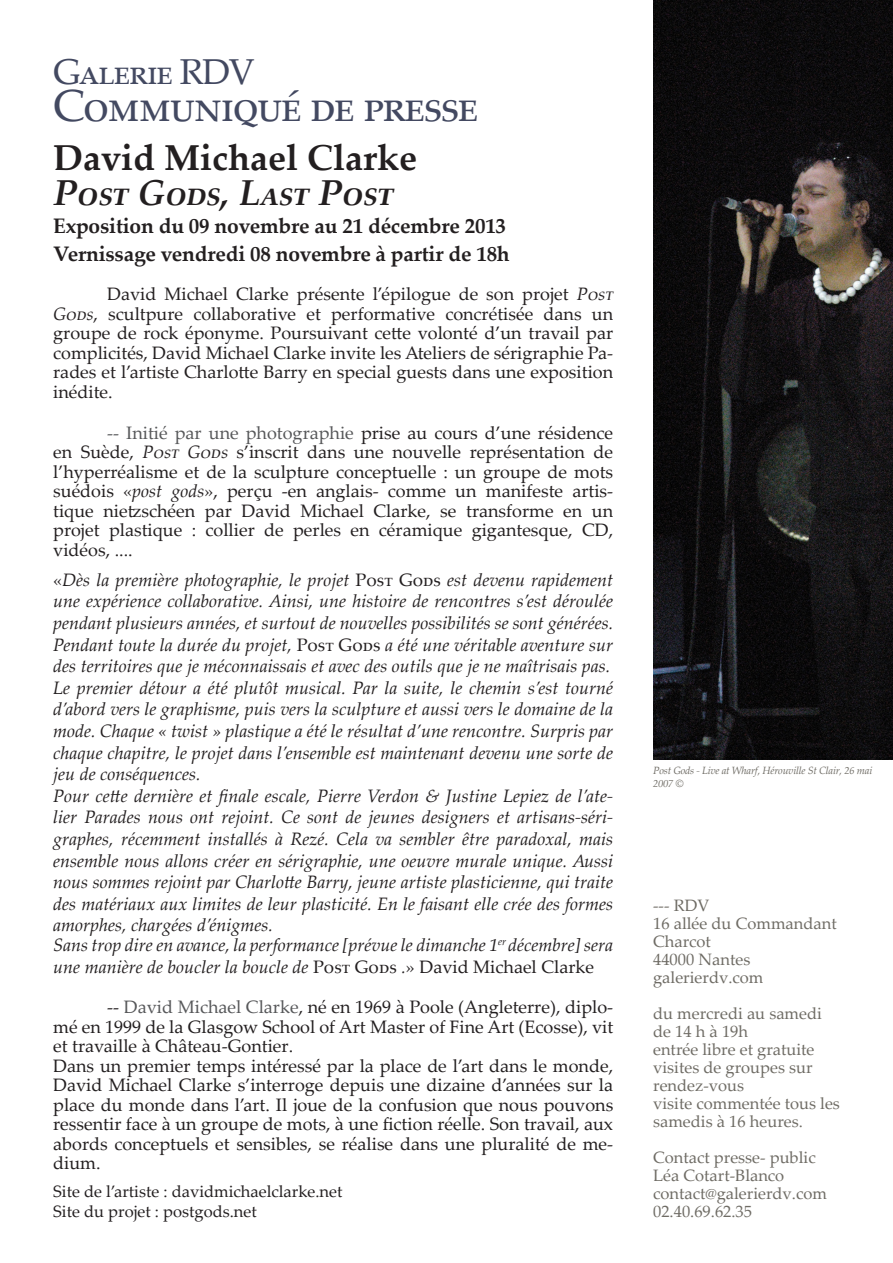
<style>
.page{position:relative;width:893px;height:1263px;background:#fff}
.page>*{position:absolute;margin:0;border:0;box-sizing:border-box;transform-origin:0 0}
.t1{font:45px "Palatino Linotype";letter-spacing:-.04em;color:#434961}
.t2{font:700 36px "Palatino Linotype";color:#231f20}
.t3{font:italic 700 36px "Palatino Linotype";color:#231f20}
.t4{font:36px "Palatino Linotype";letter-spacing:-.04em;color:#434961}
.t5{font:700 21px "Palatino Linotype";letter-spacing:-.01em;color:#231f20}
.t6{font:italic 18px/21.6px "Palatino Linotype";color:#231f20;text-align:justify}
.t7{font:18px/19.5px "Palatino Linotype";color:#231f20;text-align:justify}
.t8{font:16.5px/18px "Palatino Linotype";color:#6f6c65}
.t9{font:16.5px "Palatino Linotype";color:#231f20}
.t10{font:italic 10.5px/12.6px "Palatino Linotype";letter-spacing:-.02em;color:#6f6c65}
.s1{font-style:italic}
.s2{color:#57585a}
.s3{font-style:normal}
</style>
<div class="page">
<img style="left:653px;top:0;width:240px;height:759px">
<p class="t4" style="left:53px;top:46px;width:203px">Galerie RDV</p>
<p class="t1" style="left:53px;top:74px;width:427px">Communiqué de presse</p>
<p class="t2" style="left:53px;top:132px;width:365px">David Michael Clarke</p>
<p class="t3" style="left:53px;top:167px;width:341px">Post Gods, Last Post</p>
<p class="t5" style="left:53px;top:211px;width:454px">Exposition du 09 novembre au 21 décembre 2013</p>
<p class="t5" style="left:53px;top:239px;width:458px">Vernissage vendredi 08 novembre à partir de 18h</p>
<p class="t7" style="left:53px;top:284px;width:561px;text-indent:54px">David Michael Clarke présente l’épilogue de son projet <span class="s1">Post Gods</span>, scultpure collaborative et performative concrétisée dans un groupe de rock éponyme. Poursuivant cette volonté d’un travail par complicités, David Michael Clarke invite les Ateliers de sérigraphie Pa&shy;rades et l’artiste Charlotte Barry en special guests dans une exposition inédite.</p>
<p class="t7" style="left:53px;top:422px;width:561px;text-indent:54px"><span class="s2">-- Initié par une photographie</span> prise au cours d’une résidence en Suède, <span class="s1">Post Gods</span> s’inscrit dans une nouvelle représentation de l’hyperréalisme et de la sculpture conceptuelle : un groupe de mots suédois «<span class="s1">post gods</span>», perçu -en anglais- comme un manifeste artis&shy;tique nietzschéen par David Michael Clarke, se transforme en un projet plastique : collier de perles en céramique gigantesque, CD, vidéos, ....</p>
<p class="t6" style="left:53px;top:568px;width:562px"><span class="s3">«</span>Dès la première photographie, le projet <span class="s3">Post Gods</span> est devenu rapidement une expérience collaborative. Ainsi, une histoire de rencontres s’est déroulée pendant plusieurs années, et surtout de nouvelles possibilités se sont générées.<br>Pendant toute la durée du projet, <span class="s3">Post Gods</span> a été une véritable aventure sur des territoires que je méconnaissais et avec des outils que je ne maîtrisais pas.</p>
<p class="t6" style="left:53px;top:676px;width:561px">Le premier détour a été plutôt musical. Par la suite, le chemin s’est tourné d’abord vers le graphisme, puis vers la sculpture et aussi vers le domaine de la mode. Chaque « twist » plastique a été le résultat d’une rencontre. Surpris par chaque chapitre, le projet dans l’ensemble est maintenant devenu une sorte de jeu de conséquences.</p>
<p class="t6" style="left:53px;top:784px;width:562px">Pour cette dernière et finale escale, Pierre Verdon &amp; Justine Lepiez de l’ate&shy;lier Parades nous ont rejoint. Ce sont de jeunes designers et artisans-séri&shy;graphes, récemment installés à Rezé. Cela va sembler être paradoxal, mais ensemble nous allons créer en sérigraphie, une oeuvre murale unique. Aussi nous sommes rejoint par Charlotte Barry, jeune artiste plasticienne, qui traite des matériaux aux limites de leur plasticité. En le faisant elle crée des formes amorphes, chargées d’énigmes.</p>
<p class="t6" style="left:53px;top:933px;width:561px">Sans trop dire en avance, la performance [prévue le dimanche 1<sup>er</sup> décembre] sera une manière de boucler la boucle de <span class="s3">Post Gods</span> .<span class="s3">» David Michael Clarke</span></p>
<p class="t7" style="left:53px;top:997px;width:562px;text-indent:54px">-- <span class="s2">David Michael Clarke</span>, né en 1969 à Poole (Angleterre), diplo&shy;mé en 1999 de la Glasgow School of Art Master of Fine Art (Ecosse), vit et travaille à Château-Gontier.</p>
<p class="t7" style="left:53px;top:1055px;width:562px">Dans un premier temps intéressé par la place de l’art dans le monde, David Michael Clarke s’interroge depuis une dizaine d’années sur la place du monde dans l’art. Il joue de la confusion que nous pouvons ressentir face à un groupe de mots, à une fiction réelle. Son travail, aux abords conceptuels et sensibles, se réalise dans une pluralité de me&shy;dium.</p>
<p class="t9" style="left:53px;top:1180px;width:291px">Site de l’artiste : davidmichaelclarke.net</p>
<p class="t9" style="left:53px;top:1199px;width:205px">Site du projet : postgods.net</p>
<p class="t10" style="left:653px;top:764px;width:221px">Post Gods - Live at Wharf, Hérouville St Clair, 26 mai<br>2007 ©</p>
<p class="t8" style="left:653px;top:896px;width:58px">--- RDV</p>
<p class="t8" style="left:653px;top:914px;width:185px">16 allée du Commandant<br>Charcot</p>
<p class="t8" style="left:653px;top:950px;width:99px">44000 Nantes</p>
<p class="t8" style="left:653px;top:968px;width:112px">galerierdv.com</p>
<p class="t8" style="left:653px;top:1004px;width:170px">du mercredi au samedi</p>
<p class="t8" style="left:653px;top:1022px;width:96px">de 14 h à 19h</p>
<p class="t8" style="left:653px;top:1040px;width:163px">entrée libre et gratuite</p>
<p class="t8" style="left:653px;top:1058px;width:161px">visites de groupes sur</p>
<p class="t8" style="left:653px;top:1076px;width:93px">rendez-vous</p>
<p class="t8" style="left:653px;top:1094px;width:188px">visite commentée tous les</p>
<p class="t8" style="left:653px;top:1112px;width:151px">samedis à 16 heures.</p>
<p class="t8" style="left:653px;top:1148px;width:164px">Contact presse- public</p>
<p class="t8" style="left:653px;top:1166px;width:133px">Léa Cotart-Blanco</p>
<p class="t8" style="left:653px;top:1184px;width:175px">contact@galerierdv.com</p>
<p class="t8" style="left:653px;top:1202px;width:100px">02.40.69.62.35</p>
</div>
